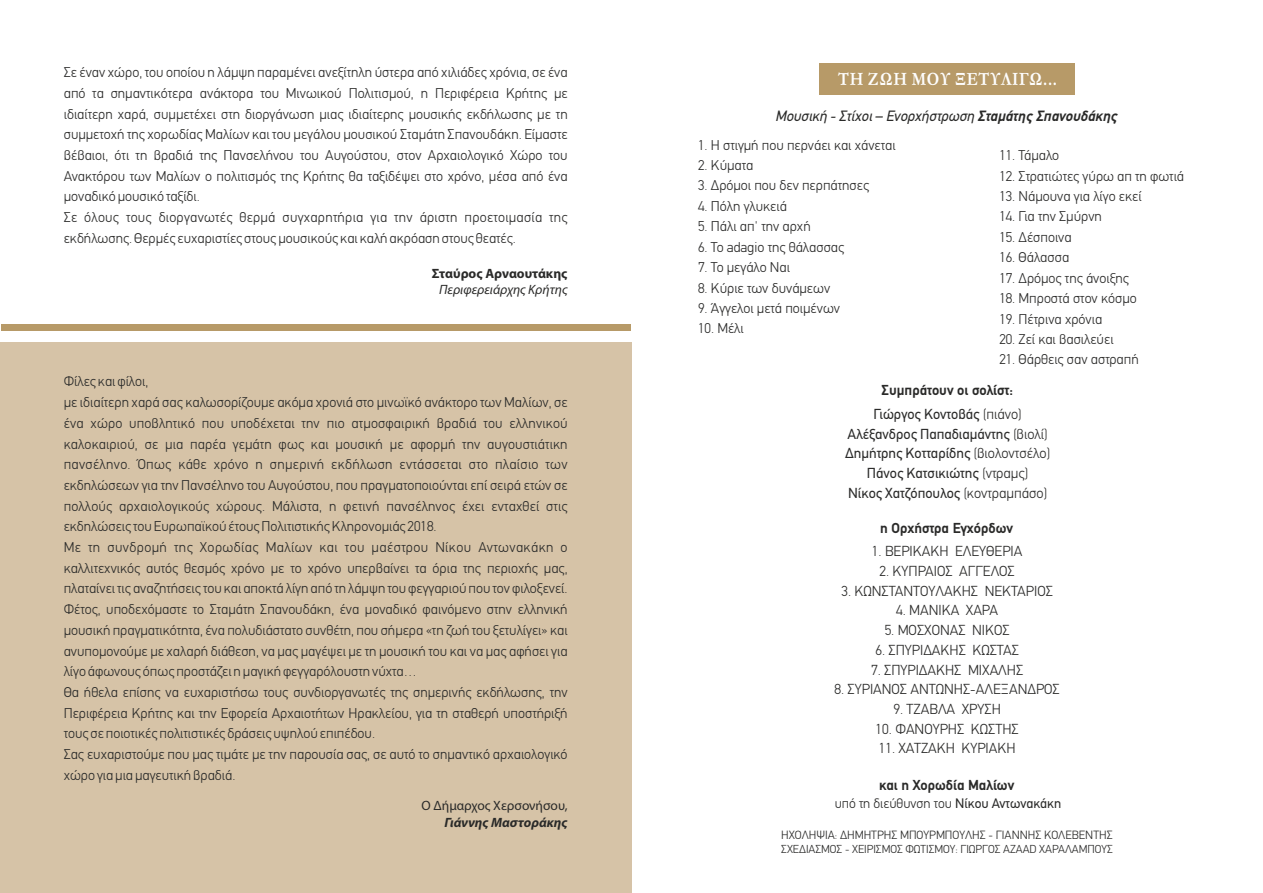
<style>
.page{position:relative;width:1263px;height:893px;background:#fff}
.page>*{position:absolute;margin:0;border:0;box-sizing:border-box;transform-origin:0 0}
.t1{font:700 19.05px "Garamond";letter-spacing:.04em;color:#fefefe;scale:.83 1}
.t2{font:italic 15px "PF Din Text";color:#2a2a29}
.t3{font:300 14.55px "PF Din Text";color:#2a2a29}
.t4{font:14.55px/19.8px "PF Din Text";color:#2a2a29;text-align:center}
.t5{font:700 14.55px "PF Din Text";color:#2a2a29}
.t6{font:300 14.25px/20.7px "PF Din Text";color:#2a2a29}
.t7{font:300 13.8px "PF Din Text";color:#2a2a29}
.t8{font:italic 13.5px "Myriad Pro";color:#2a2a29}
.t9{font:13.5px "Myriad Pro";color:#2a2a29}
.t10{font:700 13.5px "Myriad Pro";color:#2a2a29}
.t11{font:italic 700 13.5px "Myriad Pro";color:#2a2a29}
.t12{font:300 12px "PF Din Text";color:#2a2a29}
.t13{font:300 11.55px "PF Din Text";color:#2a2a29}
.s1{font-weight:700}
.s2{font-weight:300}
.s3{font-weight:400}
</style>
<div class="page">
<div style="left:819px;top:63px;width:256px;height:31px;background:#b79a68"></div>
<div style="left:0;top:343px;width:631px;height:550px;background:#d6c3a7"></div>
<div style="left:1px;top:324px;width:629px;height:6px;background:#b79a68"></div>
<p class="t6" style="left:64px;top:63px;width:505px">Σε έναν χώρο, του οποίου η λάμψη παραμένει ανεξίτηλη ύστερα από χιλιάδες χρόνια, σε ένα από τα σημαντικότερα ανάκτορα του Μινωικού Πολιτισμού, η Περιφέρεια Κρήτης με ιδιαίτερη χαρά, συμμετέχει στη διοργάνωση μιας ιδιαίτερης μουσικής εκδήλωσης με τη συμμετοχή της χορωδίας Μαλίων και του μεγάλου μουσικού Σταμάτη Σπανουδάκη. Είμαστε βέβαιοι, ότι τη βραδιά της Πανσελήνου του Αυγούστου, στον Αρχαιολογικό Χώρο του Ανακτόρου των Μαλίων ο πολιτισμός της Κρήτης θα ταξιδέψει στο χρόνο, μέσα από ένα μοναδικό μουσικό ταξίδι.<br>Σε όλους τους διοργανωτές θερμά συγχαρητήρια για την άριστη προετοιμασία της εκδήλωσης. Θερμές ευχαριστίες στους μουσικούς και καλή ακρόαση στους θεατές.</p>
<p class="t10" style="left:432px;top:268px;width:137px">Σταύρος Αρναουτάκης</p>
<p class="t8" style="left:439px;top:283px;width:130px">Περιφερειάρχης Κρήτης</p>
<p class="t6" style="left:64px;top:372px;width:505px">Φίλες και φίλοι,<br>με ιδιαίτερη χαρά σας καλωσορίζουμε ακόμα χρονιά στο μινωϊκό ανάκτορο των Μαλίων, σε ένα χώρο υποβλητικό που υποδέχεται την πιο ατμοσφαιρική βραδιά του ελληνικού καλοκαιριού, σε μια παρέα γεμάτη φως και μουσική με αφορμή την αυγουστιάτικη πανσέληνο. Όπως κάθε χρόνο η σημερινή εκδήλωση εντάσσεται στο πλαίσιο των εκδηλώσεων για την Πανσέληνο του Αυγούστου, που πραγματοποιούνται επί σειρά ετών σε πολλούς αρχαιολογικούς χώρους. Μάλιστα, η φετινή πανσέληνος έχει ενταχθεί στις εκδηλώσεις του Ευρωπαϊκού έτους Πολιτιστικής Κληρονομιάς 2018.<br>Με τη συνδρομή της Χορωδίας Μαλίων και του μαέστρου Νίκου Αντωνακάκη ο καλλιτεχνικός αυτός θεσμός χρόνο με το χρόνο υπερβαίνει τα όρια της περιοχής μας, πλαταίνει τις αναζητήσεις του και αποκτά λίγη από τη λάμψη του φεγγαριού που τον φιλοξενεί.<br>Φέτος, υποδεχόμαστε το Σταμάτη Σπανουδάκη, ένα μοναδικό φαινόμενο στην ελληνική μουσική πραγματικότητα, ένα πολυδιάστατο συνθέτη, που σήμερα «τη ζωή του ξετυλίγει» και ανυπομονούμε με χαλαρή διάθεση, να μας μαγέψει με τη μουσική του και να μας αφήσει για λίγο άφωνους όπως προστάζει η μαγική φεγγαρόλουστη νύχτα…<br>Θα ήθελα επίσης να ευχαριστήσω τους συνδιοργανωτές της σημερινής εκδήλωσης, την Περιφέρεια Κρήτης και την Εφορεία Αρχαιοτήτων Ηρακλείου, για τη σταθερή υποστήριξή τους σε ποιοτικές πολιτιστικές δράσεις υψηλού επιπέδου.<br>Σας ευχαριστούμε που μας τιμάτε με την παρουσία σας, σε αυτό το σημαντικό αρχαιολογικό χώρο για μια μαγευτική βραδιά.</p>
<p class="t9" style="left:421px;top:800px;width:148px">Ο Δήμαρχος Χερσονήσου,</p>
<p class="t11" style="left:445px;top:816px;width:124px">Γιάννης Μαστοράκης</p>
<h1 class="t1" style="left:838px;top:72px;width:265px">ΤΗ ΖΩΗ ΜΟΥ ΞΕΤΥΛΙΓΩ...</h1>
<p class="t2" style="left:775px;top:110px;width:343px">Μουσική - Στίχοι – Ενορχήστρωση <span class="s1">Σταμάτης Σπανουδάκης</span></p>
<p class="t6" style="left:698px;top:136px;width:199px">1. Η στιγμή που περνάει και χάνεται</p>
<p class="t6" style="left:698px;top:156px;width:57px">2. Κύματα</p>
<p class="t6" style="left:698px;top:176px;width:172px">3. Δρόμοι που δεν περπάτησες</p>
<p class="t6" style="left:698px;top:197px;width:90px">4. Πόλη γλυκειά</p>
<p class="t6" style="left:698px;top:217px;width:114px">5. Πάλι απ' την αρχή</p>
<p class="t6" style="left:698px;top:238px;width:148px">6. Το adagio της θάλασσας</p>
<p class="t6" style="left:698px;top:258px;width:93px">7. Το μεγάλο Ναι</p>
<p class="t6" style="left:698px;top:279px;width:134px">8. Κύριε των δυνάμεων</p>
<p class="t6" style="left:698px;top:299px;width:143px">9. Άγγελοι μετά ποιμένων</p>
<p class="t6" style="left:698px;top:319px;width:47px">10. Μέλι</p>
<p class="t6" style="left:999px;top:146px;width:61px">11. Τάμαλο</p>
<p class="t6" style="left:999px;top:167px;width:186px">12. Στρατιώτες γύρω απ τη φωτιά</p>
<p class="t6" style="left:999px;top:187px;width:144px">13. Νάμουνα για λίγο εκεί</p>
<p class="t6" style="left:999px;top:207px;width:104px">14. Για την Σμύρνη</p>
<p class="t6" style="left:999px;top:228px;width:74px">15. Δέσποινα</p>
<p class="t6" style="left:999px;top:248px;width:71px">16. Θάλασσα</p>
<p class="t6" style="left:999px;top:269px;width:131px">17. Δρόμος της άνοιξης</p>
<p class="t6" style="left:999px;top:289px;width:139px">18. Μπροστά στον κόσμο</p>
<p class="t6" style="left:999px;top:310px;width:104px">19. Πέτρινα χρόνια</p>
<p class="t6" style="left:999px;top:330px;width:116px">20. Ζεί και βασιλεύει</p>
<p class="t6" style="left:999px;top:350px;width:141px">21. Θάρθεις σαν αστραπή</p>
<p class="t5" style="left:882px;top:384px;width:133px">Συμπράτουν οι σολίστ:</p>
<p class="t4" style="left:845px;top:405px;width:207px">Γιώργος Κοντοβάς <span class="s2">(πιάνο)<br></span>Αλέξανδρος Παπαδιαμάντης <span class="s2">(βιολί)<br></span>Δημήτρης Κοτταρίδης <span class="s2">(βιολοντσέλο)<br></span>Πάνος Κατσικιώτης <span class="s2">(ντραμς)<br></span>Νίκος Χατζόπουλος <span class="s2">(κοντραμπάσο)</span></p>
<p class="t5" style="left:880px;top:522px;width:135px">η Ορχήστρα Εγχόρδων</p>
<p class="t3" style="left:872px;top:545px;width:152px">1. ΒΕΡΙΚΑΚΗ ΕΛΕΥΘΕΡΙΑ</p>
<p class="t3" style="left:879px;top:565px;width:137px">2. ΚΥΠΡΑΙΟΣ ΑΓΓΕΛΟΣ</p>
<p class="t3" style="left:841px;top:585px;width:213px">3. ΚΩΝΣΤΑΝΤΟΥΛΑΚΗΣ ΝΕΚΤΑΡΙΟΣ</p>
<p class="t3" style="left:896px;top:604px;width:103px">4. ΜΑΝΙΚΑ ΧΑΡΑ</p>
<p class="t3" style="left:885px;top:624px;width:127px">5. ΜΟΣΧΟΝΑΣ ΝΙΚΟΣ</p>
<p class="t3" style="left:875px;top:644px;width:145px">6. ΣΠΥΡΙΔΑΚΗΣ ΚΩΣΤΑΣ</p>
<p class="t3" style="left:871px;top:664px;width:154px">7. ΣΠΥΡΙΔΑΚΗΣ ΜΙΧΑΛΗΣ</p>
<p class="t3" style="left:834px;top:683px;width:227px">8. ΣΥΡΙΑΝΟΣ ΑΝΤΩΝΗΣ-ΑΛΕΞΑΝΔΡΟΣ</p>
<p class="t3" style="left:893px;top:703px;width:109px">9. ΤΖΑΒΛΑ ΧΡΥΣΗ</p>
<p class="t3" style="left:876px;top:723px;width:145px">10. ΦΑΝΟΥΡΗΣ ΚΩΣΤΗΣ</p>
<p class="t3" style="left:879px;top:742px;width:138px">11. ΧΑΤΖΑΚΗ ΚΥΡΙΑΚΗ</p>
<p class="t5" style="left:879px;top:779px;width:137px">και η Χορωδία Μαλίων</p>
<p class="t7" style="left:835px;top:797px;width:228px">υπό τη διεύθυνση του <span class="s3">Νίκου Αντωνακάκη</span></p>
<p class="t12" style="left:781px;top:830px;width:333px">ΗΧΟΛΗΨΙΑ: ΔΗΜΗΤΡΗΣ ΜΠΟΥΡΜΠΟΥΛΗΣ - ΓΙΑΝΝΗΣ ΚΟΛΕΒΕΝΤΗΣ</p>
<p class="t13" style="left:781px;top:845px;width:333px">ΣΧΕΔΙΑΣΜΟΣ - ΧΕΙΡΙΣΜΟΣ ΦΩΤΙΣΜΟΥ: ΓΙΩΡΓΟΣ ΑΖΑΑD ΧΑΡΑΛΑΜΠΟΥΣ</p>
</div>
